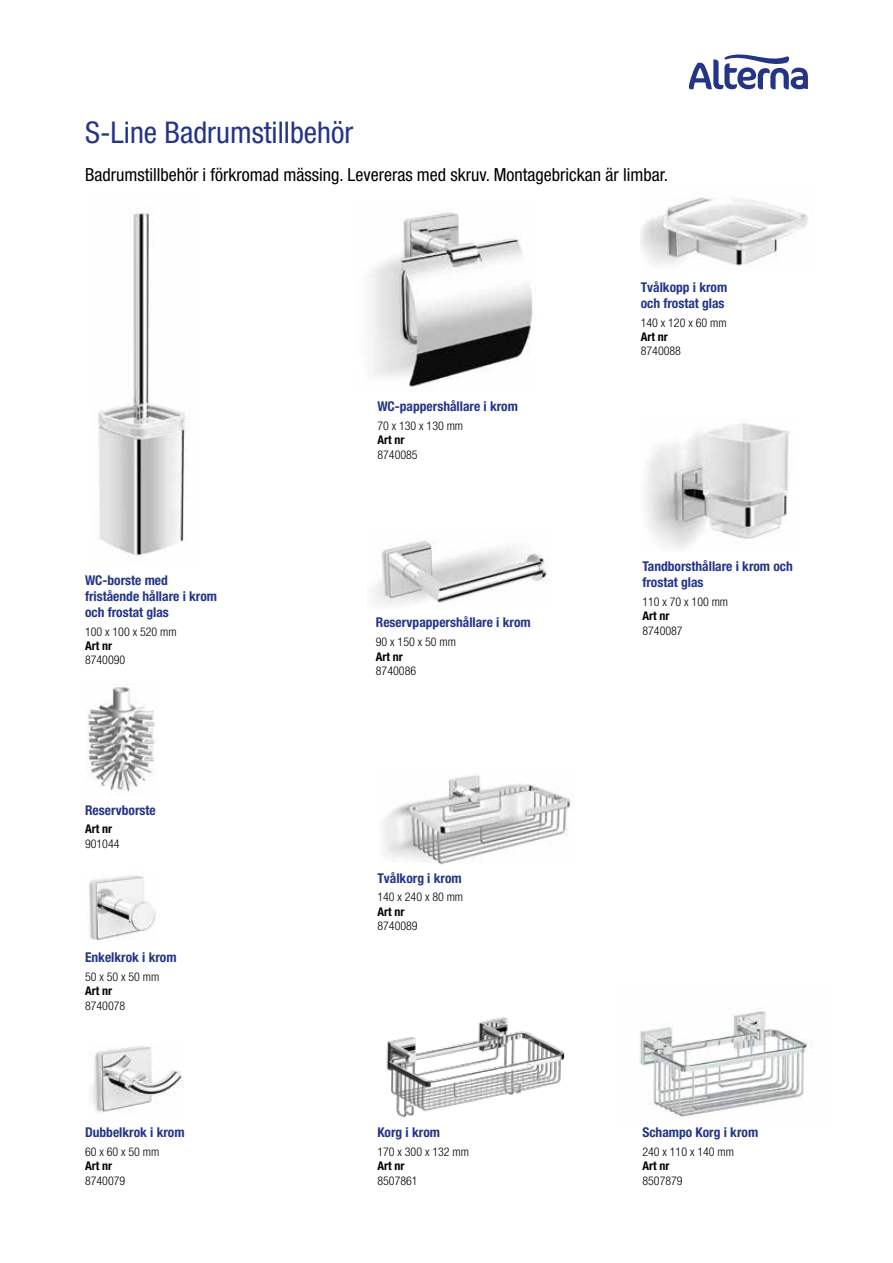
<style>
.page{position:relative;width:893px;height:1263px;background:#fff}
.page>*{position:absolute;margin:0;border:0;box-sizing:border-box;transform-origin:0 0}
.t1{font:condensed 30px "Helvetica Neue";color:#243588}
.t2{font:condensed 18px "Helvetica Neue";color:#000}
.t3{font:700 condensed 13.5px/16.2px "Helvetica Neue";color:#243588}
.t4{font:300 condensed 12px "Helvetica Neue";color:#000}
.t5{font:700 condensed 12px "Helvetica Neue";color:#000}
</style>
<div class="page">
<svg style="left:689px;top:54px;width:119px;height:35px"></svg>
<img style="left:645px;top:423px;width:145px;height:126px">
<img style="left:89px;top:875px;width:67px;height:65px">
<img style="left:90px;top:1046px;width:94px;height:67px">
<img style="left:370px;top:212px;width:163px;height:175px">
<img style="left:371px;top:541px;width:178px;height:63px">
<img style="left:641px;top:197px;width:167px;height:69px">
<img style="left:383px;top:775px;width:191px;height:89px">
<img style="left:98px;top:210px;width:90px;height:346px">
<img style="left:85px;top:684px;width:70px;height:110px">
<img style="left:386px;top:1017px;width:179px;height:101px">
<img style="left:639px;top:1011px;width:173px;height:106px">
<h1 class="t1" style="left:85px;top:115px;width:270px">S-Line Badrumstillbehör</h1>
<h2 class="t2" style="left:85px;top:165px;width:585px">Badrumstillbehör i förkromad mässing. Levereras med skruv. Montagebrickan är limbar.</h2>
<p class="t3" style="left:85px;top:571px;width:134px">WC-borste med fristående hållare i krom och frostat glas</p>
<p class="t4" style="left:85px;top:624px;width:93px">100 x 100 x 520 mm</p>
<p class="t5" style="left:85px;top:638px;width:29px">Art nr</p>
<p class="t4" style="left:85px;top:653px;width:42px">8740090</p>
<p class="t3" style="left:85px;top:801px;width:72px">Reservborste</p>
<p class="t5" style="left:85px;top:822px;width:29px">Art nr</p>
<p class="t4" style="left:85px;top:836px;width:36px">901044</p>
<p class="t3" style="left:85px;top:949px;width:93px">Enkelkrok i krom</p>
<p class="t4" style="left:85px;top:970px;width:76px">50 x 50 x 50 mm</p>
<p class="t5" style="left:85px;top:984px;width:29px">Art nr</p>
<p class="t4" style="left:85px;top:998px;width:42px">8740078</p>
<p class="t3" style="left:85px;top:1124px;width:101px">Dubbelkrok i krom</p>
<p class="t4" style="left:85px;top:1145px;width:76px">60 x 60 x 50 mm</p>
<p class="t5" style="left:85px;top:1159px;width:29px">Art nr</p>
<p class="t4" style="left:85px;top:1174px;width:42px">8740079</p>
<p class="t3" style="left:377px;top:398px;width:142px">WC-pappershållare i krom</p>
<p class="t4" style="left:377px;top:419px;width:87px">70 x 130 x 130 mm</p>
<p class="t5" style="left:377px;top:433px;width:29px">Art nr</p>
<p class="t4" style="left:377px;top:447px;width:42px">8740085</p>
<p class="t3" style="left:376px;top:614px;width:156px">Reservpappershållare i krom</p>
<p class="t4" style="left:376px;top:635px;width:82px">90 x 150 x 50 mm</p>
<p class="t5" style="left:376px;top:649px;width:29px">Art nr</p>
<p class="t4" style="left:376px;top:664px;width:42px">8740086</p>
<p class="t3" style="left:377px;top:869px;width:86px">Tvålkorg i krom</p>
<p class="t4" style="left:377px;top:890px;width:87px">140 x 240 x 80 mm</p>
<p class="t5" style="left:377px;top:904px;width:29px">Art nr</p>
<p class="t4" style="left:377px;top:919px;width:42px">8740089</p>
<p class="t3" style="left:377px;top:1124px;width:64px">Korg i krom</p>
<p class="t4" style="left:377px;top:1145px;width:93px">170 x 300 x 132 mm</p>
<p class="t5" style="left:377px;top:1159px;width:29px">Art nr</p>
<p class="t4" style="left:377px;top:1174px;width:42px">8507861</p>
<p class="t3" style="left:641px;top:279px;width:88px">Tvålkopp i krom och frostat glas</p>
<p class="t4" style="left:641px;top:315px;width:87px">140 x 120 x 60 mm</p>
<p class="t5" style="left:641px;top:329px;width:29px">Art nr</p>
<p class="t4" style="left:641px;top:344px;width:42px">8740088</p>
<p class="t3" style="left:642px;top:558px;width:152px">Tandborsthållare i krom och frostat glas</p>
<p class="t4" style="left:642px;top:595px;width:87px">110 x 70 x 100 mm</p>
<p class="t5" style="left:642px;top:609px;width:29px">Art nr</p>
<p class="t4" style="left:642px;top:624px;width:42px">8740087</p>
<p class="t3" style="left:642px;top:1124px;width:117px">Schampo Korg i krom</p>
<p class="t4" style="left:642px;top:1145px;width:93px">240 x 110 x 140 mm</p>
<p class="t5" style="left:642px;top:1159px;width:29px">Art nr</p>
<p class="t4" style="left:642px;top:1174px;width:42px">8507879</p>
</div>
